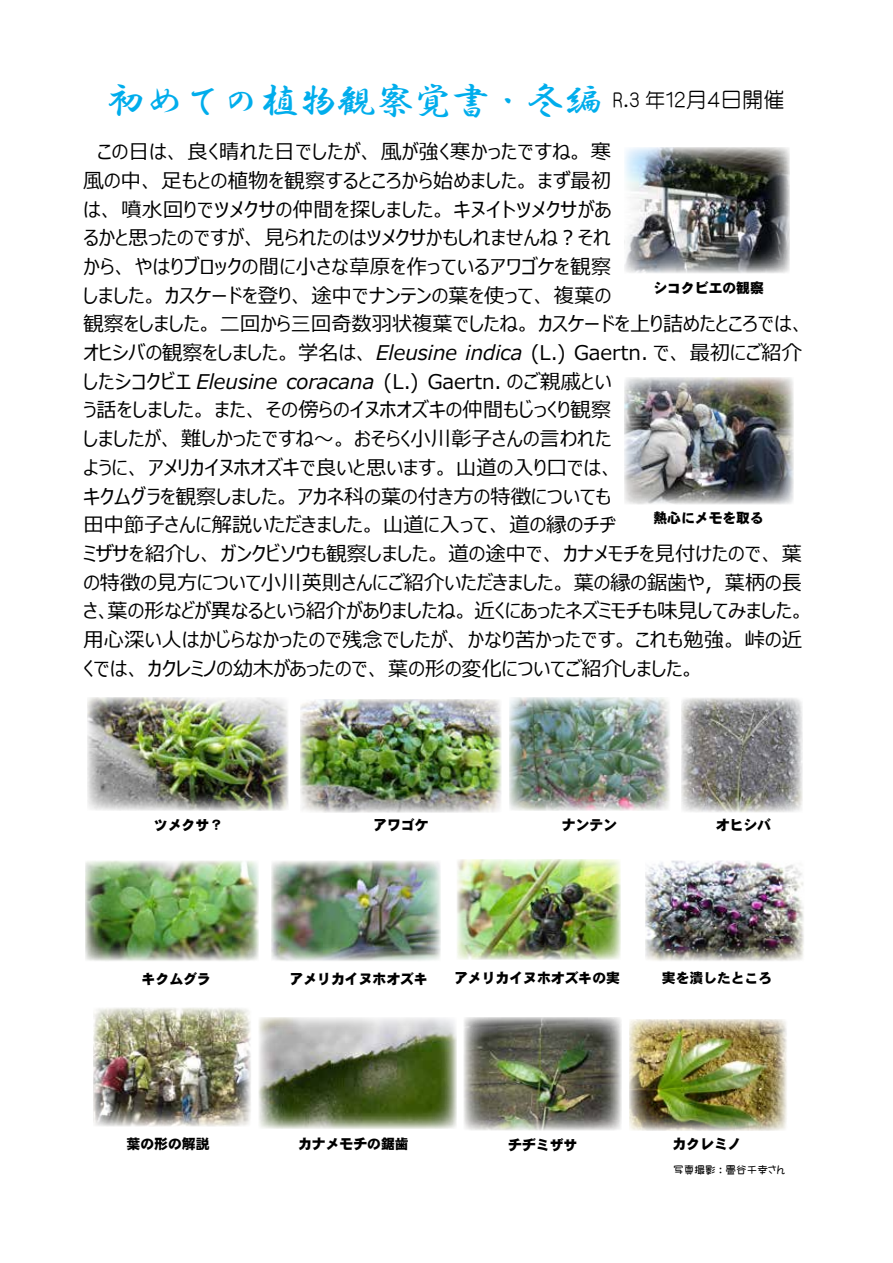
<style>
.page{position:relative;width:893px;height:1263px;background:#fff}
.page>*{position:absolute;margin:0;border:0;box-sizing:border-box;transform-origin:0 0}
.t1{font:38.25px "HGS Gyoshotai";color:#00adec}
.t2{font:21.3px "Yenti EGP4 Medium SJIS";color:#000}
.t3{font:20.25px/29px "Meiryo UI";letter-spacing:.01em;color:#000}
.t4{font:20.25px "Meiryo UI";letter-spacing:.03em;color:#000}
.t5{font:italic 20.25px "Meiryo UI";color:#000}
.t6{font:13.8px "DF Gothic EB WIN RKSJ H";color:#000}
.t7{font:10.65px "Pop 4 EGP4 Bold SJIS";color:#000}
.s1{font-size:20.25px}
.s2{font-style:italic}
.s3{font-style:normal}
</style>
<div class="page">
<img style="left:624px;top:147px;width:166px;height:126px">
<img style="left:87px;top:697px;width:201px;height:114px">
<img style="left:300px;top:699px;width:201px;height:113px">
<img style="left:509px;top:697px;width:161px;height:114px">
<img style="left:624px;top:377px;width:169px;height:127px">
<img style="left:457px;top:859px;width:163px;height:101px">
<img style="left:271px;top:860px;width:169px;height:101px">
<img style="left:645px;top:860px;width:159px;height:101px">
<img style="left:681px;top:698px;width:121px;height:114px">
<img style="left:85px;top:860px;width:174px;height:101px">
<img style="left:464px;top:1017px;width:158px;height:113px">
<img style="left:259px;top:1017px;width:197px;height:111px">
<img style="left:93px;top:1008px;width:158px;height:118px">
<img style="left:629px;top:1019px;width:158px;height:111px">
<h1 class="t1" style="left:107px;top:81px;width:497px">初めての植物観察覚書･冬編</h1>
<p class="t2" style="left:612px;top:89px;width:174px"><span class="s1">R.3 年</span>１２月４日開催</p>
<p class="t3" style="left:83px;top:138px;width:529px">　この日は、良く晴れた日でしたが、風が強く寒かったですね。寒</p>
<p class="t3" style="left:83px;top:167px;width:529px">風の中、足もとの植物を観察するところから始めました。まず最初</p>
<p class="t4" style="left:83px;top:195px;width:529px">は、噴水回りでツメクサの仲間を探しました。キヌイトツメクサがあ</p>
<p class="t3" style="left:83px;top:224px;width:529px">るかと思ったのですが、見られたのはツメクサかもしれませんね？それ</p>
<p class="t4" style="left:83px;top:252px;width:529px">から、やはりブロックの間に小さな草原を作っているアワゴケを観察</p>
<p class="t3" style="left:83px;top:282px;width:529px">しました。カスケードを登り、途中でナンテンの葉を使って、複葉の</p>
<p class="t3" style="left:83px;top:311px;width:723px">観察をしました。二回から三回奇数羽状複葉でしたね。カスケードを上り詰めたところでは、</p>
<p class="t3" style="left:83px;top:339px;width:720px">オヒシバの観察をしました。学名は、 <span class="s2">Eleusine indica</span> ( .L ) Gaertn で. 、最初にご紹介</p>
<p class="t3" style="left:428px;top:368px;width:185px">Gaertn. のご親戚とい</p>
<p class="t6" style="left:653px;top:281px;width:112px">シコクビエの観察</p>
<p class="t5" style="left:83px;top:367px;width:195px"><span class="s3">したシコクビエ</span> Eleusine</p>
<p class="t3" style="left:83px;top:397px;width:529px">う話をしました。また、その傍らのイヌホオズキの仲間もじっくり観察</p>
<p class="t3" style="left:83px;top:425px;width:529px">しましたが、難しかったですね～。おそらく小川彰子さんの言われた</p>
<p class="t3" style="left:83px;top:454px;width:533px">ように、アメリカイヌホオズキで良いと思います。山道の入り口では、</p>
<p class="t3" style="left:83px;top:483px;width:529px">キクムグラを観察しました。アカネ科の葉の付き方の特徴についても</p>
<p class="t3" style="left:83px;top:511px;width:533px">田中節子さんに解説いただきました。山道に入って、道の縁のチヂ</p>
<p class="t3" style="left:83px;top:540px;width:720px">ミザサを紹介し、ガンクビソウも観察しました。道の途中で、カナメモチを見付けたので、葉</p>
<p class="t3" style="left:83px;top:569px;width:720px">の特徴の見方について小川英則さんにご紹介いただきました。葉の縁の鋸歯や，葉柄の長</p>
<p class="t3" style="left:107px;top:598px;width:699px">葉の形などが異なるという紹介がありましたね。近くにあったネズミモチも味見してみました。</p>
<p class="t3" style="left:384px;top:368px;width:37px">( .L )</p>
<p class="t5" style="left:286px;top:367px;width:89px">coracana</p>
<p class="t6" style="left:653px;top:511px;width:112px">熱心にメモを取る</p>
<p class="t3" style="left:83px;top:598px;width:720px">さ、<br>用心深い人はかじらなかったので残念でしたが、かなり苦かったです。これも勉強。峠の近くでは、カクレミノの幼木があったので、葉の形の変化についてご紹介しました。</p>
<p class="t6" style="left:154px;top:818px;width:71px">ツメクサ？</p>
<p class="t6" style="left:373px;top:818px;width:57px">アワゴケ</p>
<p class="t6" style="left:562px;top:818px;width:57px">ナンテン</p>
<p class="t6" style="left:716px;top:818px;width:57px">オヒシバ</p>
<p class="t6" style="left:142px;top:972px;width:71px">キクムグラ</p>
<p class="t6" style="left:290px;top:972px;width:140px">アメリカイヌホオズキ</p>
<p class="t6" style="left:454px;top:971px;width:167px">アメリカイヌホオズキの実</p>
<p class="t6" style="left:662px;top:971px;width:112px">実を潰したところ</p>
<p class="t6" style="left:127px;top:1137px;width:84px">葉の形の解説</p>
<p class="t6" style="left:298px;top:1137px;width:112px">カナメモチの鋸歯</p>
<p class="t6" style="left:508px;top:1137px;width:71px">チヂミザサ</p>
<p class="t6" style="left:673px;top:1136px;width:71px">カクレミノ</p>
<p class="t7" style="left:673px;top:1164px;width:113px">写真撮影：畳谷千幸さん</p>
</div>
